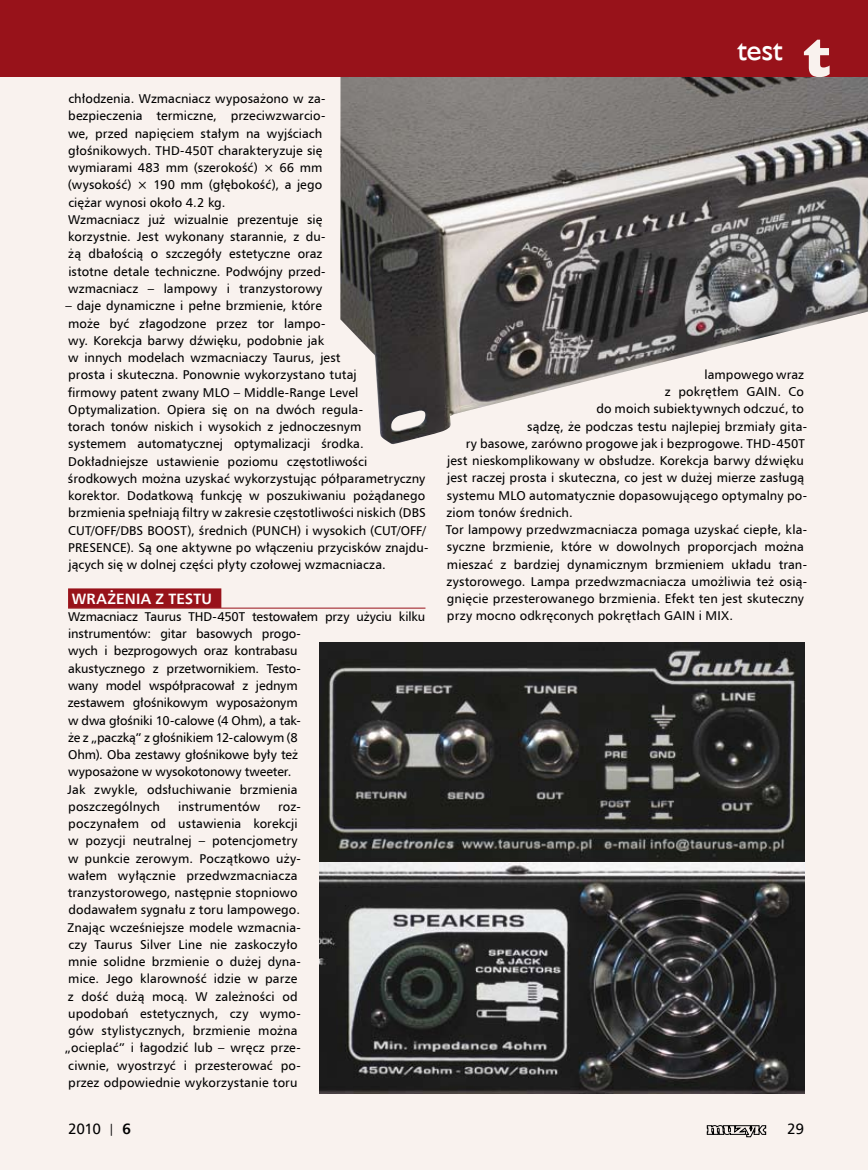
<style>
.page{position:relative;width:868px;height:1170px;background:#fff}
.page>*{position:absolute;margin:0;border:0;box-sizing:border-box;transform-origin:0 0}
.t1{font:54px "Humanst 521 X Bd EU";color:#f9f2ee}
.t2{font:30px "Humanst 521 EU";color:#fff}
.t3{font:700 15px "Humnst 777 EU";letter-spacing:.015em;color:#fff}
.t4{font:15px "Humnst 777 EU";letter-spacing:-.025em;color:#000}
.t5{font:12.75px/17.2px "Humnst 777 EU";letter-spacing:.005em;color:#000}
.s1{font-size:12px}
.s2{font-weight:700}
</style>
<div class="page">
<div style="left:0;top:0;width:867px;height:1169px;background:#f9f2ee"></div>
<div style="left:68px;top:588px;width:153px;height:20px;background:#98121a"></div>
<hr style="left:68px;top:608px;width:357px;height:1px;background:#98121a">
<img style="left:340px;top:77px;width:527px;height:367px">
<img style="left:319px;top:642px;width:485px;height:220px">
<img style="left:319px;top:862px;width:485px;height:231px">
<svg style="left:706px;top:1125px;width:60px;height:11px"></svg>
<div style="left:0;top:0;width:867px;height:77px;background:#98121a"></div>
<p class="t5" style="left:68px;top:90px;width:259px">chłodzenia. Wzmacniacz wyposażono w za&shy;bezpieczenia termiczne, przeciwzwarcio&shy;we, przed napięciem stałym na wyjściach głośnikowych. THD-450T charakteryzuje się wymiarami 483 mm (szerokość) × 66 mm (wysokość) × 190 mm (głębokość), a jego ciężar wynosi około 4.2 kg.<br>Wzmacniacz już wizualnie prezentuje się korzystnie. Jest wykonany starannie, z du&shy;żą dbałością o szczegóły estetyczne oraz istotne detale techniczne. Podwójny przed&shy;wzmacniacz – lampowy i tranzystorowy</p>
<p class="t5" style="left:65px;top:297px;width:364px">– daje dynamiczne i pełne brzmienie, które<br>może być złagodzone przez tor lampo-<br>wy. Korekcja barwy dźwięku, podobnie jak<br>w innych modelach wzmacniaczy Taurus, jest<br>prosta i skuteczna. Ponownie wykorzystano tutaj<br>firmowy patent zwany MLO – Middle-Range Level Optymalization. Opiera się on na dwóch regula-<br>torach tonów niskich i wysokich z jednoczesnym<br>systemem automatycznej optymalizacji środka.<br>Dokładniejsze ustawienie poziomu częstotliwości środkowych można uzyskać wykorzystując półparametryczny korektor. Dodatkową funkcję w poszukiwaniu pożądanego brzmienia spełniają filtry w zakresie częstotliwości niskich (DBS CUT/OFF/DBS BOOST), średnich (PUNCH) i wysokich (CUT/OFF/ PRESENCE). Są one aktywne po włączeniu przycisków znajdu&shy;jących się w dolnej części płyty czołowej wzmacniacza.</p>
<p class="t3" style="left:72px;top:589px;width:142px">WRAŻENIA Z TESTU</p>
<p class="t5" style="left:68px;top:607px;width:359px">Wzmacniacz Taurus THD-450T testowałem przy użyciu kilku instrumentów: gitar basowych progo-<br>wych i bezprogowych oraz kontrabasu<br>akustycznego z przetwornikiem. Testo-<br>wany model współpracował z jednym<br>zestawem głośnikowym wyposażonym<br>w dwa głośniki 10-calowe (4 Ohm), a tak-<br>że z „paczką” z głośnikiem 12-calowym (8<br>Ohm). Oba zestawy głośnikowe były też<br>wyposażone w wysokotonowy tweeter.<br>Jak zwykle, odsłuchiwanie brzmienia<br>poszczególnych</p>
<p class="t5" style="left:178px;top:797px;width:83px">instrumentów</p>
<p class="t5" style="left:65px;top:797px;width:237px;text-indent:213px">roz&shy;poczynałem od ustawienia korekcji w pozycji neutralnej – potencjometry w punkcie zerowym. Początkowo uży&shy;wałem wyłącznie przedwzmacniacza tranzystorowego, następnie stopniowo dodawałem sygnału z toru lampowego.<br>Znając wcześniejsze modele wzmacnia&shy;czy Taurus Silver Line nie zaskoczyło mnie solidne brzmienie o dużej dyna&shy;mice. Jego klarowność idzie w parze z dość dużą mocą. W zależności od upodobań estetycznych, czy wymo&shy;gów stylistycznych, brzmienie można „ocieplać” i łagodzić lub – wręcz prze&shy;ciwnie, wyostrzyć i przesterować po&shy;przez odpowiednie wykorzystanie toru</p>
<h2 class="t2" style="left:737px;top:31px;width:47px">test</h2>
<h1 class="t1" style="left:804px;top:25px;width:29px">t</h1>
<p class="t5" style="left:704px;top:365px;width:101px">lampowego wraz</p>
<p class="t5" style="left:664px;top:383px;width:140px">z pokrętłem GAIN. Co</p>
<p class="t5" style="left:596px;top:400px;width:209px">do moich subiektywnych odczuć, to</p>
<p class="t5" style="left:527px;top:417px;width:281px">sądzę, że podczas testu najlepiej brzmiały gita-</p>
<p class="t5" style="left:465px;top:434px;width:341px">ry basowe, zarówno progowe jak i bezprogowe. THD-450T</p>
<p class="t5" style="left:447px;top:452px;width:358px">jest nieskomplikowany w obsłudze. Korekcja barwy dźwięku</p>
<p class="t5" style="left:447px;top:469px;width:358px">jest raczej prosta i skuteczna, co jest w dużej mierze zasługą</p>
<p class="t5" style="left:447px;top:486px;width:361px">systemu MLO automatycznie dopasowującego optymalny po-</p>
<p class="t5" style="left:446px;top:503px;width:128px">ziom tonów średnich.</p>
<p class="t5" style="left:445px;top:521px;width:363px">Tor lampowy przedwzmacniacza pomaga uzyskać ciepłe, kla-</p>
<p class="t5" style="left:447px;top:538px;width:358px">syczne brzmienie, które w dowolnych proporcjach można</p>
<p class="t5" style="left:447px;top:555px;width:361px">mieszać z bardziej dynamicznym brzmieniem układu tran-</p>
<p class="t5" style="left:446px;top:572px;width:362px">zystorowego. Lampa przedwzmacniacza umożliwia też osią-</p>
<p class="t5" style="left:447px;top:590px;width:358px">gnięcie przesterowanego brzmienia. Efekt ten jest skuteczny</p>
<p class="t5" style="left:447px;top:607px;width:288px">przy mocno odkręconych pokrętłach GAIN i MIX.</p>
<p class="t4" style="left:68px;top:1119px;width:64px">2010 <span class="s1">|</span> <span class="s2">6</span></p>
<p class="t4" style="left:787px;top:1119px;width:18px">29</p>
</div>
